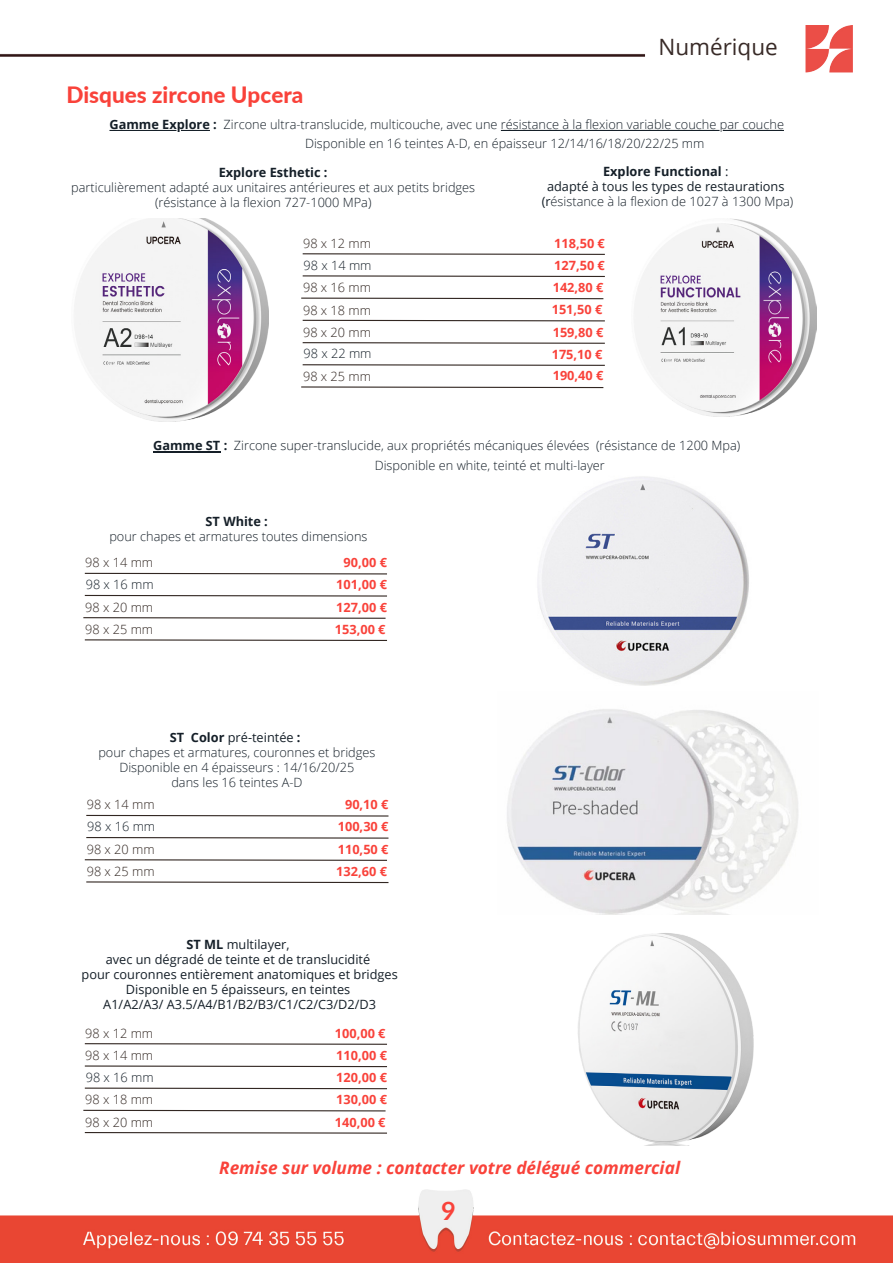
<style>
.page{position:relative;width:893px;height:1263px;background:#fff}
.page>*{position:absolute;margin:0;border:0;box-sizing:border-box;transform-origin:0 0}
.t1{font:700 25.5px "Lato";color:#f9423a}
.t2{font:800 22.5px "Lato";color:#f9423a}
.t3{font:22.5px "Open Sans";color:#382a27}
.t4{font:italic 700 17.25px "Open Sans";color:#f9423a}
.t5{font:300 12.75px/14.9px "Open Sans";color:#151f28}
.t6{font:12.75px/14.9px "Open Sans";color:#151f28;text-align:center}
.t7{font:700 12.75px "Open Sans";color:#f9423a}
.t8{font:300 12.75px/22.4px "Open Sans";color:#322722}
.t9{font:700 12.75px "Open Sans";color:#151f28}
.s1{font-weight:700}
.s2{font-weight:300}
.s3{font-weight:400}
</style>
<div class="page">
<img style="left:0;top:54px;width:645px;height:3px">
<img style="left:805px;top:25px;width:48px;height:47px">
<svg style="left:86px;top:814px;width:303px;height:3px"></svg>
<svg style="left:86px;top:837px;width:303px;height:2px"></svg>
<svg style="left:84px;top:859px;width:303px;height:2px"></svg>
<svg style="left:86px;top:881px;width:303px;height:3px"></svg>
<svg style="left:302px;top:253px;width:303px;height:2px"></svg>
<svg style="left:302px;top:275px;width:303px;height:2px"></svg>
<svg style="left:301px;top:297px;width:303px;height:3px"></svg>
<svg style="left:302px;top:319px;width:303px;height:3px"></svg>
<img style="left:74px;top:219px;width:195px;height:202px">
<img style="left:634px;top:219px;width:182px;height:198px">
<img style="left:578px;top:933px;width:176px;height:213px">
<svg style="left:302px;top:342px;width:303px;height:2px"></svg>
<svg style="left:302px;top:364px;width:303px;height:2px"></svg>
<svg style="left:301px;top:386px;width:303px;height:3px"></svg>
<svg style="left:84px;top:572px;width:303px;height:3px"></svg>
<svg style="left:84px;top:594px;width:303px;height:3px"></svg>
<svg style="left:83px;top:617px;width:303px;height:2px"></svg>
<svg style="left:84px;top:639px;width:303px;height:2px"></svg>
<img style="left:507px;top:709px;width:291px;height:206px">
<img style="left:537px;top:476px;width:212px;height:210px">
<img style="left:0;top:1189px;width:893px;height:74px">
<svg style="left:181px;top:130px;width:29px;height:1px"></svg>
<hr style="left:109px;top:130px;width:68px;height:1px;background:#151f28">
<hr style="left:723px;top:130px;width:61px;height:1px;background:#151f28">
<hr style="left:501px;top:130px;width:219px;height:1px;background:#151f28">
<hr style="left:153px;top:451px;width:67px;height:2px;background:#151f28">
<svg style="left:84px;top:1065px;width:303px;height:3px"></svg>
<svg style="left:84px;top:1087px;width:303px;height:3px"></svg>
<svg style="left:83px;top:1109px;width:303px;height:3px"></svg>
<svg style="left:84px;top:1132px;width:303px;height:2px"></svg>
<svg style="left:84px;top:1043px;width:303px;height:2px"></svg>
<h2 class="t2" style="left:66px;top:78px;width:239px">Disques zircone Upcera</h2>
<h2 class="t3" style="left:658px;top:31px;width:121px">Numérique</h2>
<p class="t5" style="left:305px;top:114px;width:480px;line-height:19.2px;text-indent:-196px"><span class="s1">Gamme Explore :</span> Zircone ultra-translucide, multicouche, avec une résistance à la flexion variable couche par couche<br>Disponible en 16 teintes A-D, en épaisseur 12/14/16/18/20/22/25 mm</p>
<p class="t9" style="left:219px;top:163px;width:110px">Explore Esthetic :</p>
<p class="t5" style="left:155px;top:180px;width:322px;text-indent:-84px">particulièrement adapté aux unitaires antérieures et aux petits bridges (résistance à la flexion 727-1000 MPa)</p>
<p class="t8" style="left:303px;top:232px;width:69px">98 x 12 mm</p>
<p class="t5" style="left:304px;top:257px;width:69px">98 x 14 mm</p>
<p class="t8" style="left:303px;top:276px;width:69px">98 x 16 mm<br>98 x 18 mm</p>
<p class="t8" style="left:303px;top:320px;width:69px">98 x 20 mm</p>
<p class="t5" style="left:304px;top:346px;width:69px">98 x 22 mm</p>
<p class="t8" style="left:303px;top:365px;width:69px">98 x 25 mm</p>
<p class="t6" style="left:542px;top:164px;width:253px"><span class="s1">Explore Functional</span> :<br>adapté à tous les types de restaurations (r<span class="s2">ésistance à la flexion de 1027 à 1300 Mpa)</span></p>
<p class="t7" style="left:554px;top:234px;width:52px">118,50 €</p>
<p class="t7" style="left:554px;top:256px;width:52px">127,50 €</p>
<p class="t7" style="left:553px;top:279px;width:52px">142,80 €</p>
<p class="t7" style="left:553px;top:324px;width:52px">159,80 €</p>
<p class="t7" style="left:553px;top:366px;width:52px">190,40 €</p>
<p class="t7" style="left:552px;top:300px;width:52px">151,50 €</p>
<p class="t7" style="left:552px;top:345px;width:52px">175,10 €</p>
<p class="t5" style="left:375px;top:436px;width:367px;line-height:19.2px;text-indent:-222px"><span class="s1">Gamme ST :</span> Zircone super-translucide, aux propriétés mécaniques élevées (résistance de 1200 Mpa)<br>Disponible en white, teinté et multi-layer</p>
<p class="t9" style="left:206px;top:512px;width:64px">ST White :</p>
<p class="t5" style="left:109px;top:528px;width:260px">pour chapes et armatures toutes dimensions</p>
<p class="t5" style="left:86px;top:577px;width:69px">98 x 16 mm</p>
<p class="t8" style="left:85px;top:596px;width:69px">98 x 20 mm<br>98 x 25 mm</p>
<p class="t7" style="left:344px;top:554px;width:45px">90,00 €</p>
<p class="t8" style="left:85px;top:551px;width:69px">98 x 14 mm</p>
<p class="t7" style="left:336px;top:576px;width:52px">101,00 €</p>
<p class="t7" style="left:336px;top:598px;width:52px">127,00 €</p>
<p class="t7" style="left:335px;top:620px;width:52px">153,00 €</p>
<p class="t5" style="left:98px;top:729px;width:279px;text-align:center"><span class="s1">ST Color</span> <span class="s3">pré-teintée</span> <span class="s1">:<br></span>pour chapes et armatures, couronnes et bridges Disponible en 4 épaisseurs : 14/16/20/25<br>dans les 16 teintes A-D</p>
<p class="t8" style="left:87px;top:793px;width:69px">98 x 14 mm</p>
<p class="t5" style="left:87px;top:819px;width:69px">98 x 16 mm</p>
<p class="t8" style="left:87px;top:838px;width:69px">98 x 20 mm<br>98 x 25 mm</p>
<p class="t7" style="left:345px;top:795px;width:45px">90,10 €</p>
<p class="t7" style="left:338px;top:818px;width:52px">100,30 €</p>
<p class="t7" style="left:338px;top:840px;width:52px">110,50 €</p>
<p class="t7" style="left:336px;top:862px;width:52px">132,60 €</p>
<p class="t6" style="left:82px;top:937px;width:318px"><span class="s1">ST ML</span> multilayer,<br>avec un dégradé de teinte et de translucidité<br>pour couronnes entièrement anatomiques et bridges Disponible en 5 épaisseurs, en teintes<br>A1/A2/A3/ A3.5/A4/B1/B2/B3/C1/C2/C3/D2/D3</p>
<p class="t8" style="left:85px;top:1022px;width:69px">98 x 12 mm</p>
<p class="t7" style="left:335px;top:1024px;width:52px">100,00 €</p>
<p class="t8" style="left:85px;top:1044px;width:69px">98 x 14 mm</p>
<p class="t5" style="left:86px;top:1069px;width:69px">98 x 16 mm</p>
<p class="t8" style="left:85px;top:1088px;width:69px">98 x 18 mm<br>98 x 20 mm</p>
<p class="t7" style="left:336px;top:1046px;width:52px">110,00 €</p>
<p class="t7" style="left:336px;top:1068px;width:52px">120,00 €</p>
<p class="t7" style="left:336px;top:1091px;width:52px">130,00 €</p>
<p class="t7" style="left:335px;top:1113px;width:52px">140,00 €</p>
<h3 class="t4" style="left:219px;top:1155px;width:462px">Remise sur volume : contacter votre délégué commercial</h3>
<h1 class="t1" style="left:441px;top:1192px;width:16px">9</h1>
</div>
